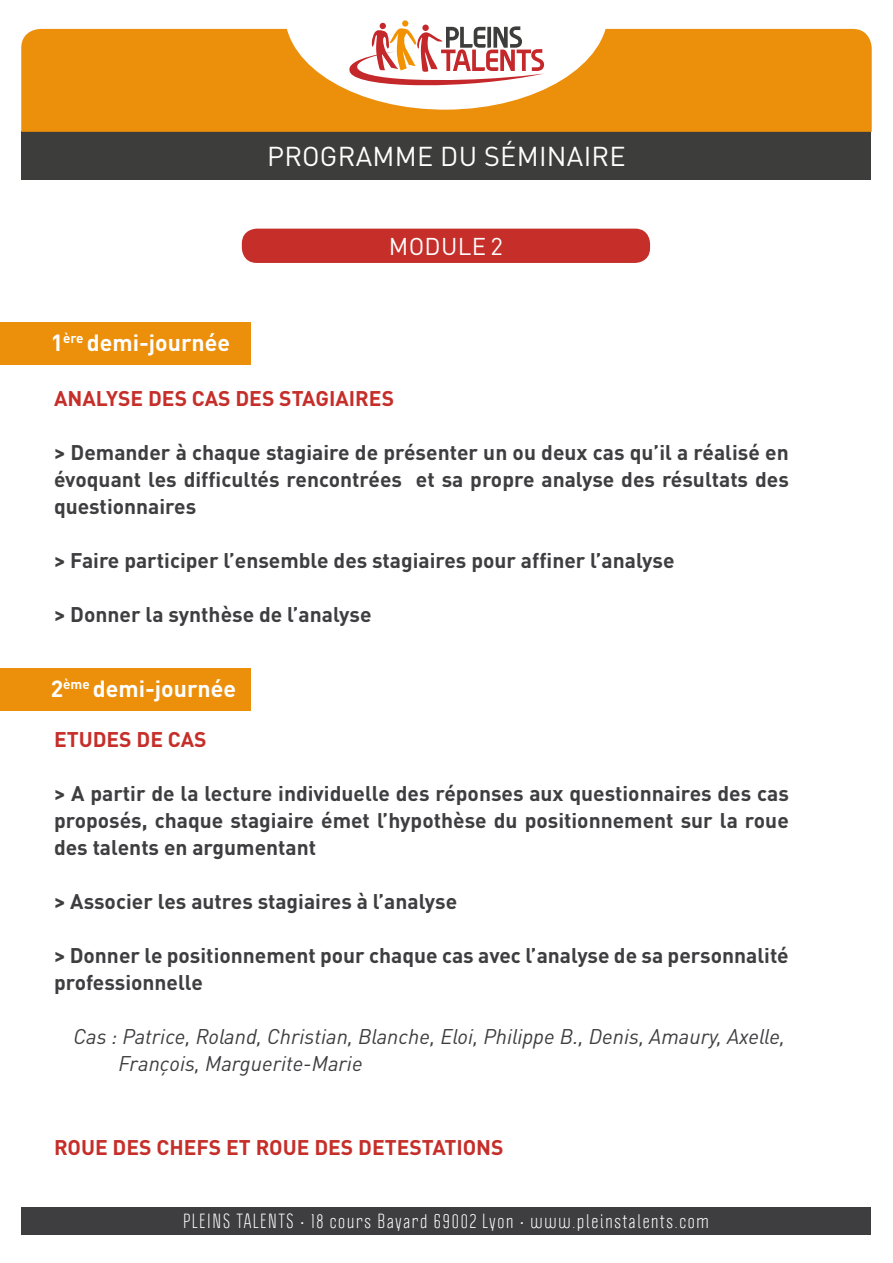
<style>
.page{position:relative;width:893px;height:1263px;background:#fff}
.page>*{position:absolute;margin:0;border:0;box-sizing:border-box;transform-origin:0 0}
.t1{font:27px "DIN Pro";letter-spacing:.01em;color:#fff}
.t2{font:24px "DIN Pro";letter-spacing:.01em;color:#fff}
.t3{font:700 23.1px "DIN Pro";color:#fff}
.t4{font:700 21px/27px "DIN Pro";color:#3e3e41;text-align:justify}
.t5{font:italic 21px "DIN Pro";color:#3e3e41}
.t6{font:700 21px "DIN Pro";color:#c52e29}
.t7{font:18px "Politica";letter-spacing:.1em;color:#fff}
</style>
<div class="page">
<div style="left:21px;top:132px;width:850px;height:48px;background:#3d3d3c"></div>
<div style="left:21px;top:29px;width:851px;height:103px;background:#ec8f0b"></div>
<div style="left:21px;top:1207px;width:850px;height:27px;background:#3e3e41"></div>
<svg style="left:284px;top:20px;width:324px;height:90px"></svg>
<div style="left:0;top:322px;width:251px;height:42px;background:#ec8f0b"></div>
<div style="left:242px;top:229px;width:408px;height:34px;background:#c52e29;border-radius:15px"></div>
<div style="left:0;top:669px;width:251px;height:42px;background:#ec8f0b"></div>
<p class="t1" style="left:267px;top:135px;width:360px">PROGRAMME DU SÉMINAIRE</p>
<p class="t3" style="left:51px;top:323px;width:181px">1<sup>ère</sup> demi-journée</p>
<p class="t2" style="left:389px;top:227px;width:116px">MODULE 2</p>
<p class="t6" style="left:54px;top:381px;width:342px">ANALYSE DES CAS DES STAGIAIRES</p>
<p class="t4" style="left:54px;top:437px;width:736px">&gt; Demander à chaque stagiaire de présenter un ou deux cas qu’il a réalisé en évoquant les difficultés rencontrées et sa propre analyse des résultats des questionnaires</p>
<p class="t4" style="left:54px;top:545px;width:622px">&gt; Faire participer l’ensemble des stagiaires pour affiner l’analyse</p>
<p class="t4" style="left:54px;top:599px;width:319px">&gt; Donner la synthèse de l’analyse</p>
<p class="t3" style="left:51px;top:669px;width:187px">2<sup>ème</sup> demi-journée</p>
<p class="t6" style="left:54px;top:722px;width:154px">ETUDES DE CAS</p>
<p class="t4" style="left:54px;top:777px;width:736px">&gt; A partir de la lecture individuelle des réponses aux questionnaires des cas proposés, chaque stagiaire émet l’hypothèse du positionnement sur la roue des talents en argumentant</p>
<p class="t4" style="left:54px;top:885px;width:405px">&gt; Associer les autres stagiaires à l’analyse</p>
<p class="t4" style="left:54px;top:939px;width:736px">&gt; Donner le positionnement pour chaque cas avec l’analyse de sa personnalité professionnelle</p>
<p class="t5" style="left:73px;top:1020px;width:713px">Cas : Patrice, Roland, Christian, Blanche, Eloi, Philippe B., Denis, Amaury, Axelle,</p>
<p class="t5" style="left:118px;top:1047px;width:246px">François, Marguerite-Marie</p>
<p class="t6" style="left:54px;top:1130px;width:451px">ROUE DES CHEFS ET ROUE DES DETESTATIONS</p>
<p class="t7" style="left:183px;top:1209px;width:527px">PLEINS TALENTS • 18 cours Bayard 69002 Lyon • www.pleinstalents.com</p>
</div>
